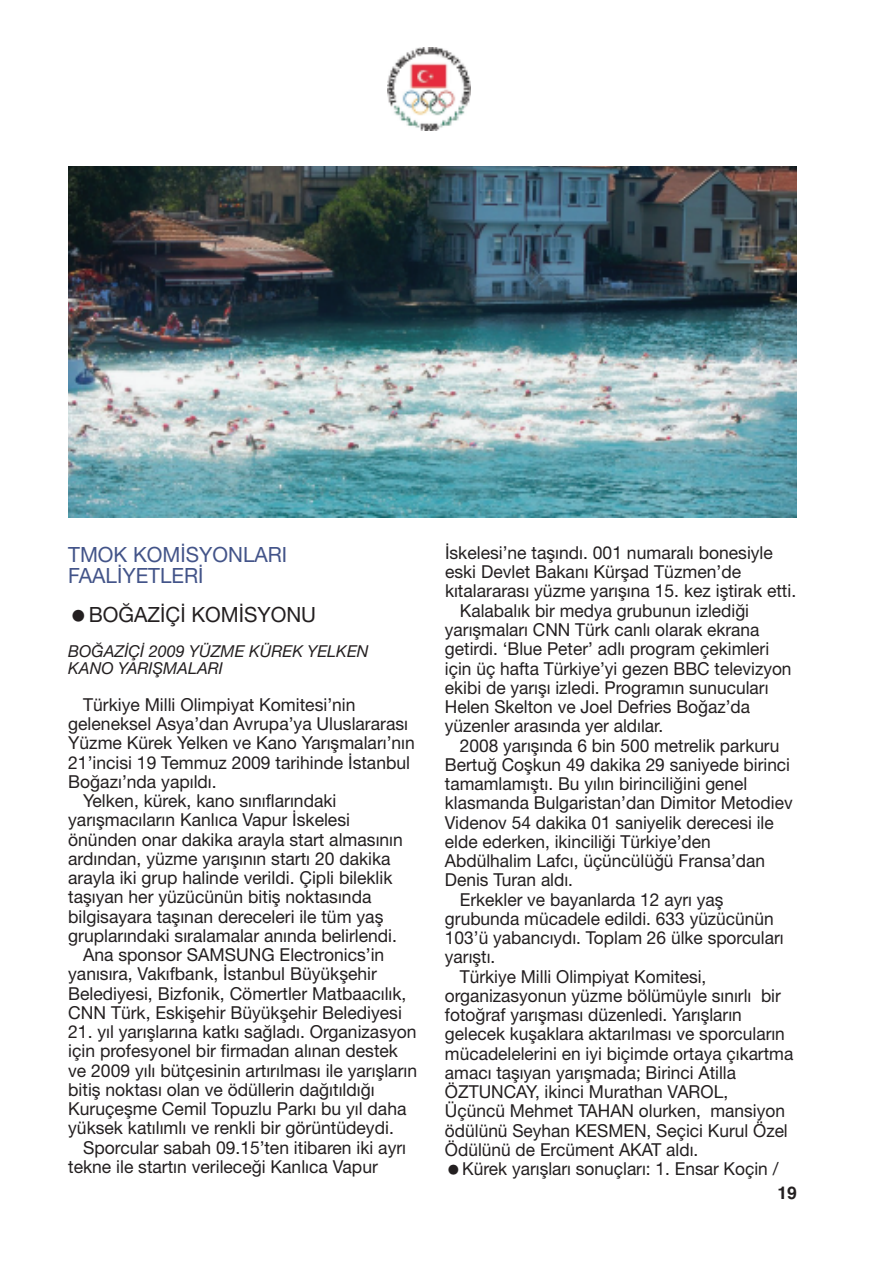
<style>
.page{position:relative;width:869px;height:1265px;background:#fff}
.page>*{position:absolute;margin:0;border:0;box-sizing:border-box;transform-origin:0 0}
.t1{font:21px/21px "Helvetica Neue";color:#435489}
.t2{font:21px "Helvetica Neue";color:#231f20}
.t3{font:17.85px/19.2px "Helvetica Neue";color:#231f20}
.t4{font:700 17.5px "Helvetica";color:#231f20}
.t5{font:italic 16.45px/17.5px "Helvetica Neue";color:#231f20}
</style>
<div class="page">
<img style="left:387px;top:47px;width:83px;height:83px">
<img style="left:68px;top:166px;width:728px;height:351px">
<p class="t1" style="left:68px;top:544px;width:220px">TMOK KOMİSYONLARI<br>FAALİYETLERİ</p>
<p class="t2" style="left:89px;top:601px;width:229px">BOĞAZİÇİ KOMİSYONU</p>
<p class="t5" style="left:68px;top:642px;width:302px">BOĞAZİÇİ 2009 YÜZME KÜREK YELKEN<br>KANO YARIŞMALARI</p>
<p class="t3" style="left:83px;top:695px;width:274px">Türkiye Milli Olimpiyat Komitesi’nin</p>
<p class="t3" style="left:68px;top:714px;width:341px">geleneksel Asya’dan Avrupa’ya Uluslararası</p>
<p class="t3" style="left:68px;top:733px;width:348px">Yüzme Kürek Yelken ve Kano Yarışmaları’nın</p>
<p class="t3" style="left:68px;top:752px;width:343px">21’incisi 19 Temmuz 2009 tarihinde İstanbul</p>
<p class="t3" style="left:68px;top:772px;width:150px">Boğazı’nda yapıldı.</p>
<p class="t3" style="left:83px;top:791px;width:255px">Yelken, kürek, kano sınıflarındaki</p>
<p class="t3" style="left:68px;top:810px;width:283px">yarışmacıların Kanlıca Vapur İskelesi</p>
<p class="t3" style="left:68px;top:829px;width:336px">önünden onar dakika arayla start almasının</p>
<p class="t3" style="left:68px;top:849px;width:324px">ardından, yüzme yarışının startı 20 dakika</p>
<p class="t3" style="left:68px;top:868px;width:325px">arayla iki grup halinde verildi. Çipli bileklik</p>
<p class="t3" style="left:68px;top:887px;width:304px">taşıyan her yüzücünün bitiş noktasında</p>
<p class="t3" style="left:68px;top:906px;width:316px">bilgisayara taşınan dereceleri ile tüm yaş</p>
<p class="t3" style="left:68px;top:926px;width:330px">gruplarındaki sıralamalar anında belirlendi.</p>
<p class="t3" style="left:83px;top:945px;width:302px">Ana sponsor SAMSUNG Electronics’in</p>
<p class="t3" style="left:68px;top:964px;width:310px">yanısıra, Vakıfbank, İstanbul Büyükşehir</p>
<p class="t3" style="left:68px;top:983px;width:339px">Belediyesi, Bizfonik, Cömertler Matbaacılık,</p>
<p class="t3" style="left:68px;top:1003px;width:335px">CNN Türk, Eskişehir Büyükşehir Belediyesi</p>
<p class="t3" style="left:68px;top:1022px;width:350px">21. yıl yarışlarına katkı sağladı. Organizasyon için profesyonel bir firmadan alınan destek ve 2009 yılı bütçesinin artırılması ile yarışların bitiş noktası olan ve ödüllerin dağıtıldığı Kuruçeşme Cemil Topuzlu Parkı bu yıl daha yüksek katılımlı ve renkli bir görüntüdeydi.</p>
<p class="t3" style="left:68px;top:1137px;width:339px;text-indent:15px">Sporcular sabah 09.15’ten itibaren iki ayrı tekne ile startın verileceği Kanlıca Vapur</p>
<p class="t3" style="left:445px;top:543px;width:329px">İskelesi’ne taşındı. 001 numaralı bonesiyle</p>
<p class="t3" style="left:445px;top:562px;width:297px">eski Devlet Bakanı Kürşad Tüzmen’de</p>
<p class="t3" style="left:445px;top:581px;width:352px">kıtalararası yüzme yarışına 15. kez iştirak etti.</p>
<p class="t3" style="left:459px;top:601px;width:290px">Kalabalık bir medya grubunun izlediği</p>
<p class="t3" style="left:445px;top:620px;width:316px">yarışmaları CNN Türk canlı olarak ekrana</p>
<p class="t3" style="left:445px;top:639px;width:325px">getirdi. ‘Blue Peter’ adlı program çekimleri</p>
<p class="t3" style="left:445px;top:658px;width:348px">için üç hafta Türkiye’yi gezen BBC televizyon</p>
<p class="t3" style="left:445px;top:678px;width:325px">ekibi de yarışı izledi. Programın sunucuları</p>
<p class="t3" style="left:445px;top:697px;width:306px">Helen Skelton ve Joel Defries Boğaz’da</p>
<p class="t3" style="left:445px;top:716px;width:220px">yüzenler arasında yer aldılar.</p>
<p class="t3" style="left:459px;top:735px;width:321px">2008 yarışında 6 bin 500 metrelik parkuru</p>
<p class="t3" style="left:445px;top:755px;width:346px">Bertuğ Coşkun 49 dakika 29 saniyede birinci</p>
<p class="t3" style="left:445px;top:774px;width:304px">tamamlamıştı. Bu yılın birinciliğini genel</p>
<p class="t3" style="left:445px;top:793px;width:349px">klasmanda Bulgaristan’dan Dimitor Metodiev</p>
<p class="t3" style="left:445px;top:812px;width:330px">Videnov 54 dakika 01 saniyelik derecesi ile</p>
<p class="t3" style="left:445px;top:832px;width:267px">elde ederken, ikinciliği Türkiye’den</p>
<p class="t3" style="left:445px;top:851px;width:321px">Abdülhalim Lafcı, üçüncülüğü Fransa’dan</p>
<p class="t3" style="left:445px;top:870px;width:129px">Denis Turan aldı.</p>
<p class="t3" style="left:459px;top:889px;width:265px">Erkekler ve bayanlarda 12 ayrı yaş</p>
<p class="t3" style="left:445px;top:909px;width:330px">grubunda mücadele edildi. 633 yüzücünün</p>
<p class="t3" style="left:445px;top:928px;width:340px">103’ü yabancıydı. Toplam 26 ülke sporcuları</p>
<p class="t3" style="left:445px;top:947px;width:52px">yarıştı.</p>
<p class="t3" style="left:459px;top:966px;width:248px">Türkiye Milli Olimpiyat Komitesi,</p>
<p class="t3" style="left:445px;top:986px;width:337px">organizasyonun yüzme bölümüyle sınırlı bir</p>
<p class="t3" style="left:445px;top:1005px;width:298px">fotoğraf yarışması düzenledi. Yarışların</p>
<p class="t3" style="left:445px;top:1024px;width:341px">gelecek kuşaklara aktarılması ve sporcuların</p>
<p class="t3" style="left:445px;top:1043px;width:349px">mücadelelerini en iyi biçimde ortaya çıkartma</p>
<p class="t3" style="left:445px;top:1063px;width:292px">amacı taşıyan yarışmada; Birinci Atilla</p>
<p class="t3" style="left:445px;top:1082px;width:284px">ÖZTUNCAY, ikinci Murathan VAROL,</p>
<p class="t3" style="left:445px;top:1101px;width:341px">Üçüncü Mehmet TAHAN olurken, mansiyon</p>
<p class="t3" style="left:445px;top:1120px;width:344px">ödülünü Seyhan KESMEN, Seçici Kurul Özel</p>
<p class="t3" style="left:445px;top:1140px;width:255px">Ödülünü de Ercüment AKAT aldı.</p>
<p class="t3" style="left:462px;top:1159px;width:317px">Kürek yarışları sonuçları: 1. Ensar Koçin /</p>
<p class="t4" style="left:777px;top:1183px;width:21px">19</p>
</div>
